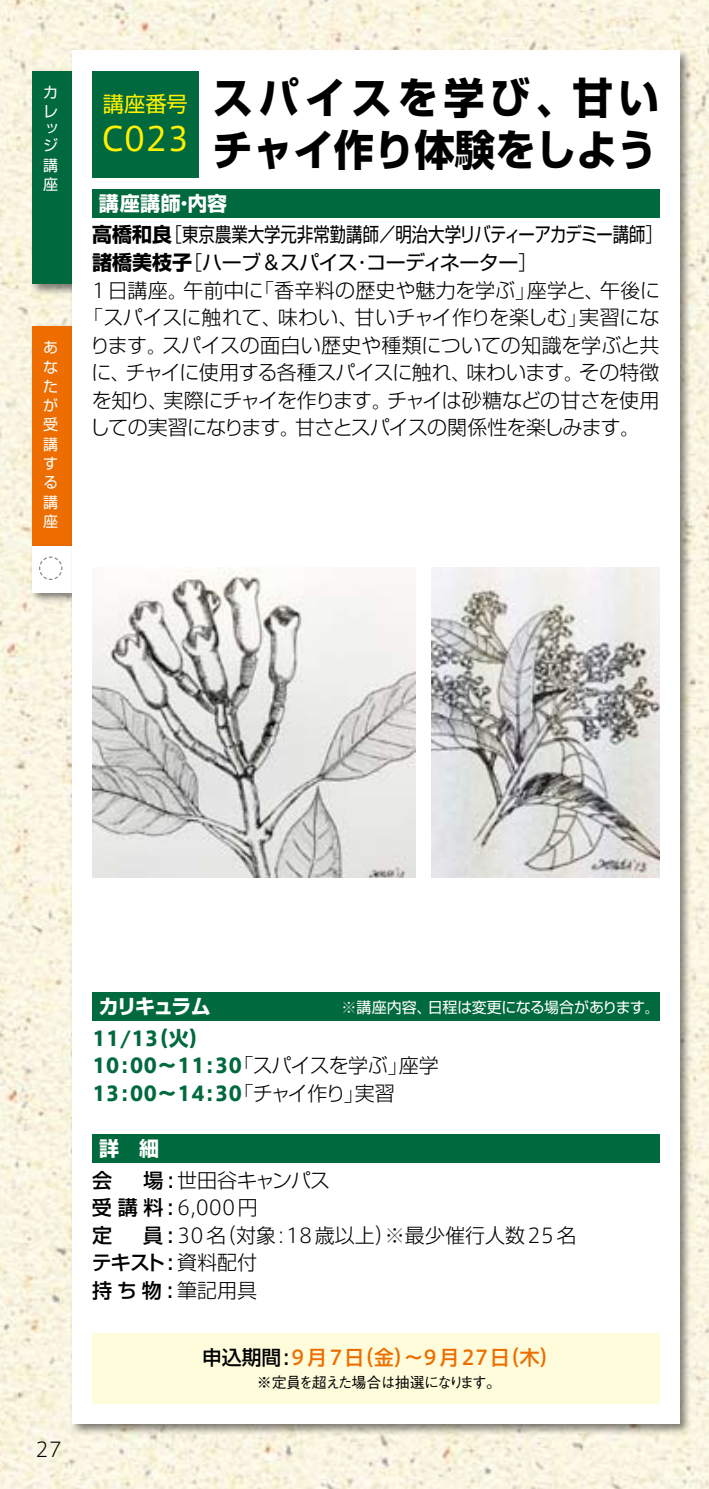
<style>
.page{position:relative;width:709px;height:1489px;background:#fff}
.page>*{position:absolute;margin:0;border:0;box-sizing:border-box;transform-origin:0 0}
.t1{font:700 42.5px/52.5px "Shin Go Pro";color:#000;scale:.95 1}
.t2{font:32.5px "Axis Std";color:#fff100}
.t3{font:21.25px "Shin Go Pro";color:#fff100}
.t4{font:300 20px/27.5px "Shin Go Pro";letter-spacing:-.015em;color:#000}
.t5{font:800 20px/27.5px "Axis Std";color:#00693d}
.t6{font:300 20px "Shin Go Pro";letter-spacing:-.045em;color:#000}
.t7{font:20px "Shin Go Pro";color:#000;scale:.82 1}
.t8{font:300 20px "Shin Go Pro";letter-spacing:.015em;color:#000}
.t9{font:300 20px "Shin Go Pro";letter-spacing:-.04em;color:#000}
.t10{font:20px "Shin Go Pro";letter-spacing:-.02em;color:#000}
.t11{font:500 20px "Axis Std";color:#ed6d00}
.t12{font:500 20px/27.5px "Shin Go Pro";letter-spacing:.245em;color:#000;text-align:justify}
.t13{font:700 20px "Shin Go Pro";letter-spacing:-.03em;color:#fff}
.t14{font:300 20px "Axis Std";color:#000}
.t15{font:15px/19.2px "Shin Go Pro";letter-spacing:-.015em;color:#fff}
.t16{font:500 15px "Gothic BBB Pro";letter-spacing:-.1em;color:#000}
.s1{font-family:"Axis Std";font-weight:800}
.s2{font-weight:700}
.s3{font-family:"Axis Std"}
.s4{font-family:"Shin Go Pro";font-weight:700}
.s5{font-weight:300;color:#000}
.s6{font-family:"Shin Go Pro";font-weight:300;color:#000}
.s7{font-family:"Shin Go Pro"}
.s8{font-family:"Shin Go Pro";color:#000}
.s9{color:#000}
</style>
<div class="page">
<img style="left:0;top:0;width:709px;height:1488px">
<div style="left:29px;top:68px;width:94px;height:228px;background:#000;opacity:.5"></div>
<div style="left:32px;top:71px;width:78px;height:212px;background:#00693d"></div>
<div style="left:29px;top:323px;width:94px;height:235px;background:#000;opacity:.5"></div>
<div style="left:32px;top:326px;width:78px;height:220px;background:#ed6d00"></div>
<div style="left:29px;top:543px;width:72px;height:61px;background:#000;opacity:.5"></div>
<div style="left:32px;top:546px;width:57px;height:46px;background:#fff"></div>
<div style="left:69px;top:48px;width:623px;height:1388px;background:#000;opacity:.5"></div>
<div style="left:72px;top:51px;width:607px;height:1372px;background:#fff"></div>
<svg style="left:39px;top:556px;width:24px;height:24px"></svg>
<div style="left:92px;top:71px;width:106px;height:106px;background:#00693d"></div>
<div style="left:92px;top:189px;width:567px;height:29px;background:#00693d"></div>
<div style="left:92px;top:992px;width:567px;height:28px;background:#00693d"></div>
<div style="left:92px;top:1134px;width:567px;height:28px;background:#00693d"></div>
<img style="left:92px;top:567px;width:323px;height:310px">
<img style="left:431px;top:567px;width:228px;height:310px">
<div style="left:92px;top:1332px;width:567px;height:71px;background:#fffcdb"></div>
<p class="t15" style="left:43px;top:81px;width:16px">カレ</p>
<p class="t15" style="left:43px;top:118px;width:16px;line-height:17.5px">ッジ</p>
<p class="t15" style="left:43px;top:153px;width:16px">講座</p>
<p class="t15" style="left:43px;top:336px;width:16px;text-align:justify">あなたが受講する講座</p>
<p class="t3" style="left:103px;top:86px;width:87px">講座番号</p>
<h2 class="t2" style="left:102px;top:115px;width:89px">C023</h2>
<h1 class="t1" style="left:212px;top:67px;width:471px">スパイスを学び<span class="s1">、</span>甘いチャイ作り体験をしよう</h1>
<p class="t13" style="left:99px;top:188px;width:130px">講座講師<span class="s1">・</span>内容</p>
<p class="t7" style="left:92px;top:218px;width:700px"><span class="s2">高橋和良</span><span class="s3">［</span>東京農業大学元非常勤講師<span class="s3">／</span>明治大学リバティーアカデミー講師<span class="s3">］</span></p>
<p class="t10" style="left:92px;top:246px;width:447px"><span class="s2">諸橋美枝子</span><span class="s3">［</span>ハーブ<span class="s3">＆</span>スパイス<span class="s3">・</span>コーディネーター<span class="s3">］</span></p>
<p class="t8" style="left:92px;top:273px;width:569px"><span class="s3">1</span>日講座<span class="s3">。</span>午前中に<span class="s3">「</span>香辛料の歴史や魅力を学ぶ<span class="s3">」</span>座学と<span class="s3">、</span>午後に</p>
<p class="t4" style="left:83px;top:301px;width:577px"><span class="s3">「</span>スパイスに触れて<span class="s3">、</span>味わい<span class="s3">、</span>甘いチャイ作りを楽しむ<span class="s3">」</span>実習にな</p>
<p class="t4" style="left:90px;top:329px;width:570px">ります<span class="s3">。</span>スパイスの面白い歴史や種類についての知識を学ぶと共</p>
<p class="t4" style="left:91px;top:356px;width:569px">に<span class="s3">、</span>チャイに使用する各種スパイスに触れ<span class="s3">、</span>味わいます<span class="s3">。</span>その特徴</p>
<p class="t9" style="left:92px;top:383px;width:569px">を知り<span class="s3">、</span>実際にチャイを作ります<span class="s3">。</span>チャイは砂糖などの甘さを使用</p>
<p class="t6" style="left:90px;top:411px;width:552px">しての実習になります<span class="s3">。</span>甘さとスパイスの関係性を楽しみます<span class="s3">。</span></p>
<p class="t14" style="left:35px;top:1434px;width:28px">27</p>
<p class="t13" style="left:99px;top:990px;width:114px">カリキュラム</p>
<p class="t15" style="left:341px;top:995px;width:320px"><span class="s3">※</span>講座内容<span class="s3">、</span>日程は変更になる場合があります<span class="s3">。</span></p>
<p class="t5" style="left:92px;top:1023px;width:348px">11/13（<span class="s4">火</span>）<br>10：00～11：30<span class="s5">「</span><span class="s6">スパイスを学ぶ</span><span class="s5">」</span><span class="s6">座学<br></span>13：00～14：30<span class="s5">「</span><span class="s6">チャイ作り</span><span class="s5">」</span><span class="s6">実習</span></p>
<p class="t13" style="left:99px;top:1132px;width:61px">詳 細</p>
<p class="t12" style="left:92px;top:1163px;width:21px">会</p>
<p class="t12" style="left:92px;top:1163px;width:90px;text-indent:52px">場<span class="s3">：</span>受講料<span class="s3">：</span>定</p>
<p class="t6" style="left:177px;top:1163px;width:154px">世田谷キャンパス</p>
<p class="t14" style="left:177px;top:1192px;width:82px">6,000<span class="s7">円</span></p>
<p class="t4" style="left:177px;top:1218px;width:400px"><span class="s3">30</span>名<span class="s3">（</span>対象<span class="s3">：18</span>歳以上<span class="s3">）※</span>最少催行人数<span class="s3">25</span>名資料配付<br>筆記用具</p>
<p class="t12" style="left:92px;top:1218px;width:90px;text-indent:51px">員<span class="s3">：</span>テキスト<span class="s3">：</span>持ち物<span class="s3">：</span></p>
<p class="t11" style="left:202px;top:1341px;width:359px"><span class="s8">申込期間</span><span class="s9">：</span>9<span class="s7">月</span>7<span class="s7">日</span>（<span class="s7">金</span>）～9<span class="s7">月</span>27<span class="s7">日</span>（<span class="s7">木</span>）</p>
<p class="t16" style="left:257px;top:1369px;width:246px">※定員を超えた場合は抽選になります。</p>
</div>
